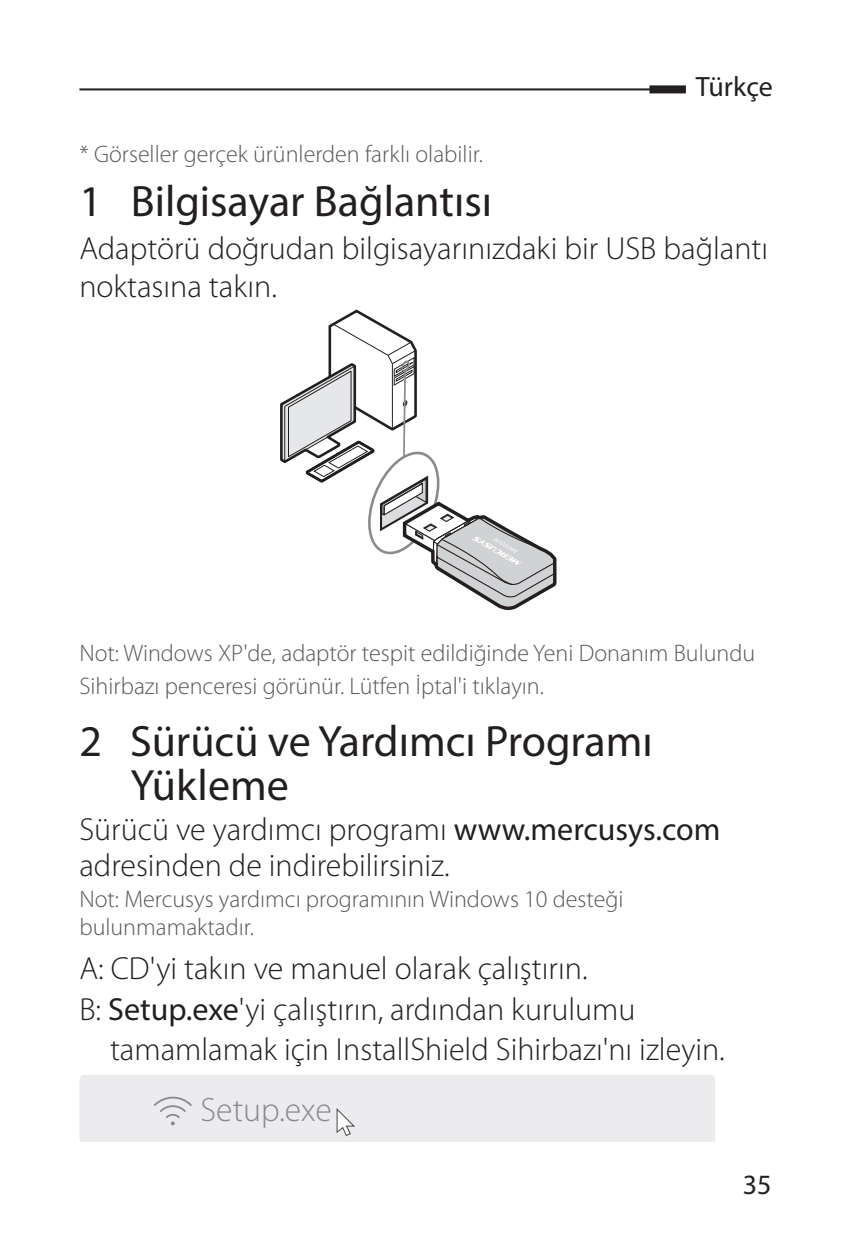
<style>
.page{position:relative;width:851px;height:1248px;background:#fff}
.page>*{position:absolute;margin:0;border:0;box-sizing:border-box;transform-origin:0 0}
.t1{font:44px/44px "Myriad Pro";color:#231f20}
.t2{font:300 34px "Myriad Pro";color:#898b8e}
.t3{font:300 32px/38.4px "Myriad Pro";color:#231f20}
.t4{font:28px "Myriad Pro";color:#231f20}
.t5{font:300 24px/32.8px "Myriad Pro";color:#57585a}
.s1{font-weight:400}
</style>
<div class="page">
<hr style="left:79px;top:88px;width:579px;height:2px;background:#231f20">
<div style="left:649px;top:85px;width:36px;height:8px;background:#231f20"></div>
<svg style="left:280px;top:309px;width:277px;height:301px"></svg>
<div style="left:79px;top:1075px;width:636px;height:66px;background:#ececee"></div>
<svg style="left:152px;top:1094px;width:41px;height:31px"></svg>
<svg style="left:335px;top:1107px;width:21px;height:29px"></svg>
<p class="t4" style="left:695px;top:69px;width:78px">Türkçe</p>
<p class="t5" style="left:79px;top:138px;width:405px">* Görseller gerçek ürünlerden farklı olabilir.</p>
<h1 class="t1" style="left:79px;top:179px;width:414px">1 Bilgisayar Bağlantısı</h1>
<p class="t3" style="left:79px;top:230px;width:690px">Adaptörü doğrudan bilgisayarınızdaki bir USB bağlantı noktasına takın.</p>
<p class="t5" style="left:79px;top:636px;width:677px">Not: Windows XP'de, adaptör tespit edildiğinde Yeni Donanım Bulundu<br>Sihirbazı penceresi görünür. Lütfen İptal'i tıklayın.</p>
<h1 class="t1" style="left:130px;top:718px;width:523px;text-indent:-51px">2 Sürücü ve Yardımcı Programı<br>Yükleme</h1>
<p class="t3" style="left:79px;top:811px;width:642px;line-height:36px">Sürücü ve yardımcı programı <span class="s1">www.mercusys.com </span>adresinden de indirebilirsiniz.</p>
<p class="t5" style="left:79px;top:885px;width:545px;line-height:28px">Not: Mercusys yardımcı programının Windows 10 desteği bulunmamaktadır.</p>
<p class="t3" style="left:79px;top:949px;width:509px">A: CD'yi takın ve manuel olarak çalıştırın.</p>
<p class="t3" style="left:79px;top:990px;width:557px">B: <span class="s1">Setup.exe</span>'yi çalıştırın, ardından kurulumu</p>
<p class="t3" style="left:110px;top:1030px;width:616px">tamamlamak için InstallShield Sihirbazı'nı izleyin.</p>
<p class="t2" style="left:200px;top:1090px;width:133px">Setup.exe</p>
<p class="t4" style="left:742px;top:1166px;width:30px">35</p>
</div>
